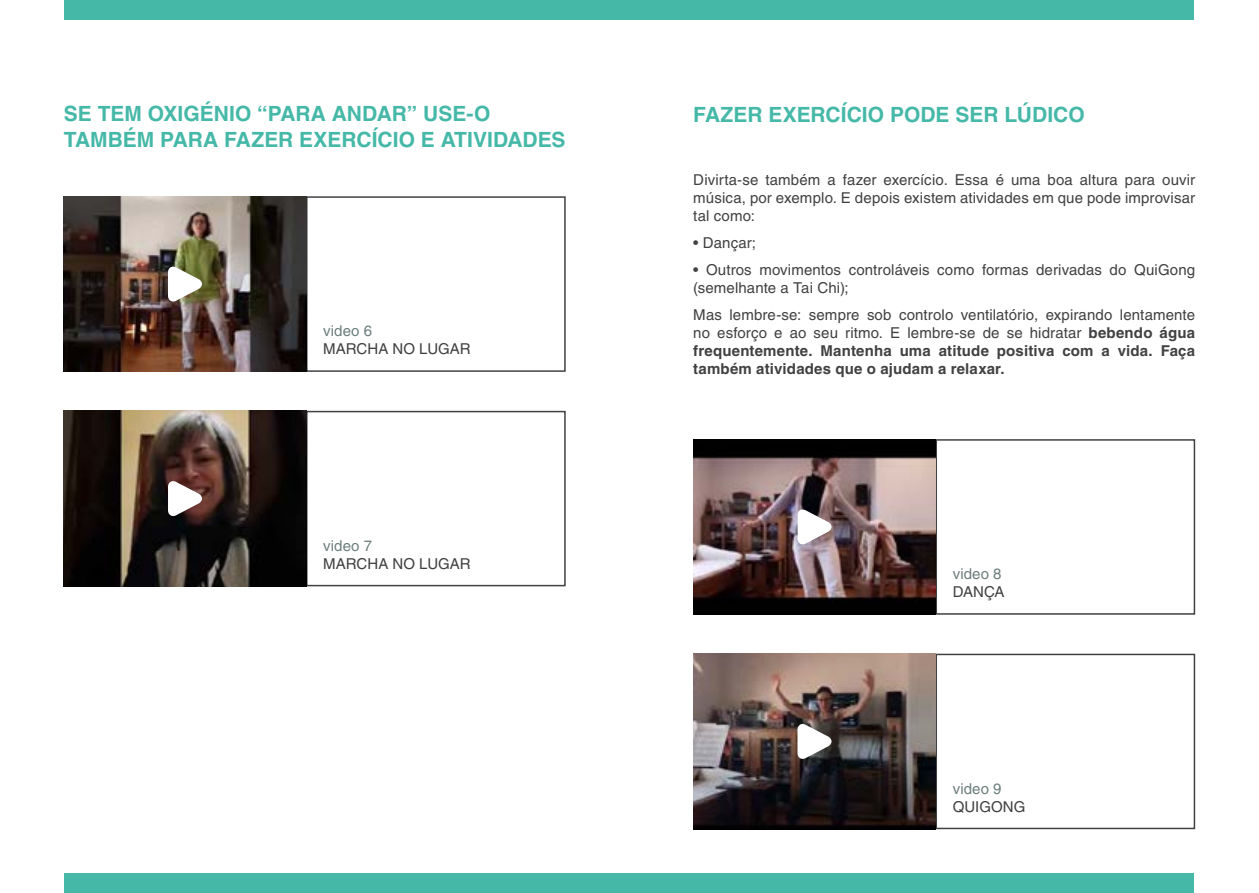
<style>
.page{position:relative;width:1259px;height:893px;background:#fff}
.page>*{position:absolute;margin:0;border:0;box-sizing:border-box;transform-origin:0 0}
.t1{font:700 21px/25.2px "Helvetica LT Std";color:#45b8a8}
.t2{font:15px/18px "Helvetica LT Std";letter-spacing:.01em;color:#414042;text-align:justify}
.t3{font:15px "Helvetica LT Std";letter-spacing:.005em;color:#6d7e7d}
.s1{font-weight:700}
</style>
<div class="page">
<div style="left:65px;top:873px;width:1129px;height:20px;background:#45b8a8"></div>
<div style="left:65px;top:0;width:1129px;height:20px;background:#45b8a8"></div>
<div style="left:306px;top:196px;width:260px;height:176px;border:2px solid #414042"></div>
<div style="left:306px;top:411px;width:260px;height:175px;border:2px solid #414042"></div>
<img style="left:64px;top:196px;width:242px;height:176px">
<img style="left:64px;top:411px;width:242px;height:175px">
<svg style="left:168px;top:267px;width:34px;height:35px"></svg>
<svg style="left:168px;top:481px;width:34px;height:35px"></svg>
<div style="left:935px;top:439px;width:260px;height:176px;border:2px solid #414042"></div>
<div style="left:935px;top:654px;width:260px;height:175px;border:2px solid #414042"></div>
<img style="left:693px;top:439px;width:242px;height:176px">
<img style="left:693px;top:654px;width:242px;height:175px">
<svg style="left:797px;top:509px;width:34px;height:36px"></svg>
<svg style="left:797px;top:724px;width:34px;height:35px"></svg>
<h1 class="t1" style="left:64px;top:101px;width:503px">SE TEM OXIGÉNIO “PARA ANDAR” USE-O<br>TAMBÉM PARA FAZER EXERCÍCIO E ATIVIDADES</h1>
<p class="t3" style="left:323px;top:322px;width:50px">video 6</p>
<p class="t2" style="left:323px;top:340px;width:149px">MARCHA NO LUGAR</p>
<p class="t3" style="left:323px;top:537px;width:50px">video 7</p>
<p class="t2" style="left:323px;top:554px;width:149px">MARCHA NO LUGAR</p>
<h1 class="t1" style="left:693px;top:102px;width:393px">FAZER EXERCÍCIO PODE SER LÚDICO</h1>
<p class="t2" style="left:693px;top:170px;width:503px">Divirta-se também a fazer exercício. Essa é uma boa altura para ouvir música, por exemplo. E depois existem atividades em que pode improvisar tal como:</p>
<p class="t2" style="left:693px;top:233px;width:64px">• Dançar;</p>
<p class="t2" style="left:693px;top:260px;width:503px">• Outros movimentos controláveis como formas derivadas do QuiGong (semelhante a Tai Chi);</p>
<p class="t2" style="left:693px;top:305px;width:503px">Mas lembre-se: sempre sob controlo ventilatório, expirando lentamente no esforço e ao seu ritmo. E lembre-se de se hidratar <span class="s1">bebendo água frequentemente. Mantenha uma atitude positiva com a vida. Faça também atividades que o ajudam a relaxar.</span></p>
<p class="t3" style="left:952px;top:565px;width:50px">video 8</p>
<p class="t2" style="left:952px;top:582px;width:53px">DANÇA</p>
<p class="t3" style="left:952px;top:780px;width:50px">video 9</p>
<p class="t2" style="left:952px;top:797px;width:74px">QUIGONG</p>
</div>
